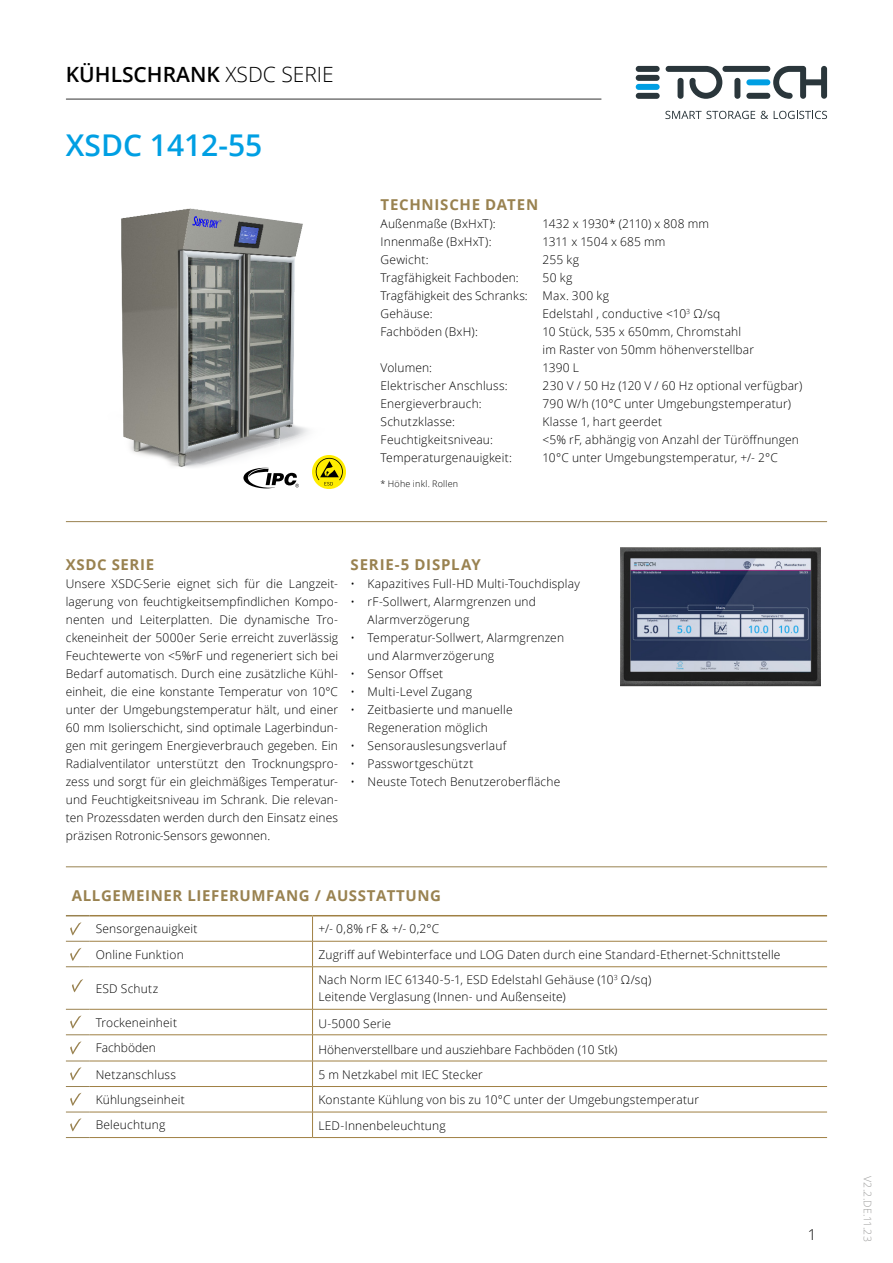
<style>
.page{position:relative;width:893px;height:1263px;background:#fff}
.page>*{position:absolute;margin:0;border:0;box-sizing:border-box;transform-origin:0 0}
.t1{font:600 30px "Open Sans";color:#009fe3}
.t2{font:600 21px "Open Sans";color:#000}
.t3{font:700 15px "Open Sans";letter-spacing:.04em;color:#998250}
.t4{font:300 15px "Open Sans";color:#000}
.t5{font:300 12px/18px "Open Sans";letter-spacing:.015em;color:#000}
.t6{font:300 12px "Open Sans";letter-spacing:-.005em;color:#000}
.t7{font:300 10.5px "Open Sans";letter-spacing:.025em;color:#9d9d9c}
.t8{font:300 9px "Open Sans";letter-spacing:.025em;color:#000}
.s1{font-weight:300}
</style>
<div class="page">
<div style="left:722px;top:66px;width:48px;height:6px;background:#2a363b;border-radius:3px"></div>
<svg style="left:666px;top:66px;width:56px;height:33px"></svg>
<svg style="left:773px;top:66px;width:54px;height:33px"></svg>
<div style="left:746px;top:79px;width:24px;height:6px;background:#009fe3;border-radius:3px"></div>
<div style="left:636px;top:93px;width:24px;height:6px;background:#2a363b;border-radius:3px"></div>
<div style="left:636px;top:75px;width:24px;height:6px;background:#2a363b;border-radius:3px"></div>
<div style="left:636px;top:84px;width:24px;height:6px;background:#009fe3;border-radius:3px"></div>
<div style="left:746px;top:93px;width:24px;height:6px;background:#2a363b;border-radius:3px"></div>
<div style="left:678px;top:78px;width:5px;height:21px;background:#2a363b;border-radius:3px"></div>
<div style="left:734px;top:78px;width:6px;height:21px;background:#2a363b;border-radius:3px"></div>
<div style="left:636px;top:66px;width:24px;height:6px;background:#2a363b;border-radius:3px"></div>
<svg style="left:665px;top:111px;width:90px;height:8px"></svg>
<svg style="left:761px;top:111px;width:7px;height:8px"></svg>
<svg style="left:774px;top:111px;width:53px;height:8px"></svg>
<hr style="left:66px;top:99px;width:535px;height:1px;background:#333">
<hr style="left:66px;top:521px;width:761px;height:1px;background:#998250">
<hr style="left:66px;top:866px;width:761px;height:1px;background:#998250">
<svg style="left:244px;top:480px;width:55px;height:8px"></svg>
<svg style="left:312px;top:455px;width:34px;height:34px"></svg>
<svg style="left:316px;top:480px;width:27px;height:6px"></svg>
<svg style="left:312px;top:916px;width:1px;height:50px"></svg>
<hr style="left:90px;top:966px;width:223px;height:1px;background:#a08043">
<hr style="left:313px;top:966px;width:514px;height:1px;background:#a08043">
<hr style="left:312px;top:967px;width:1px;height:42px;background:#a08043">
<hr style="left:90px;top:1009px;width:223px;height:1px;background:#a08043">
<hr style="left:313px;top:1009px;width:514px;height:1px;background:#a08043">
<hr style="left:90px;top:1034px;width:223px;height:1px;background:#a08043">
<hr style="left:313px;top:1034px;width:514px;height:1px;background:#a08043">
<hr style="left:90px;top:1061px;width:223px;height:1px;background:#a08043">
<hr style="left:313px;top:1061px;width:514px;height:1px;background:#a08043">
<hr style="left:90px;top:1086px;width:223px;height:1px;background:#a08043">
<hr style="left:313px;top:1086px;width:514px;height:1px;background:#a08043">
<hr style="left:90px;top:1112px;width:223px;height:1px;background:#a08043">
<hr style="left:313px;top:1112px;width:514px;height:1px;background:#a08043">
<svg style="left:312px;top:1009px;width:1px;height:128px"></svg>
<hr style="left:90px;top:1137px;width:223px;height:1px;background:#a08043">
<hr style="left:313px;top:1137px;width:514px;height:1px;background:#a08043">
<hr style="left:90px;top:915px;width:223px;height:1px;background:#a08043">
<hr style="left:313px;top:915px;width:514px;height:1px;background:#a08043">
<svg style="left:66px;top:915px;width:24px;height:1px"></svg>
<svg style="left:66px;top:1034px;width:24px;height:1px"></svg>
<svg style="left:66px;top:1086px;width:24px;height:1px"></svg>
<svg style="left:66px;top:1137px;width:24px;height:1px"></svg>
<svg style="left:66px;top:941px;width:24px;height:1px"></svg>
<hr style="left:90px;top:941px;width:223px;height:1px;background:#a08043">
<hr style="left:313px;top:941px;width:514px;height:1px;background:#a08043">
<svg style="left:70px;top:922px;width:11px;height:13px"></svg>
<svg style="left:66px;top:948px;width:24px;height:19px"></svg>
<svg style="left:72px;top:979px;width:11px;height:13px"></svg>
<svg style="left:66px;top:1009px;width:24px;height:19px"></svg>
<svg style="left:70px;top:1041px;width:11px;height:13px"></svg>
<svg style="left:66px;top:1061px;width:24px;height:19px"></svg>
<svg style="left:70px;top:1093px;width:11px;height:13px"></svg>
<svg style="left:66px;top:1112px;width:24px;height:19px"></svg>
<img style="left:121px;top:208px;width:225px;height:272px">
<img style="left:621px;top:547px;width:200px;height:139px">
<h2 class="t2" style="left:66px;top:60px;width:269px">KÜHLSCHRANK <span class="s1">XSDC SERIE</span></h2>
<h1 class="t1" style="left:66px;top:124px;width:198px">XSDC 1412-55</h1>
<p class="t3" style="left:381px;top:194px;width:159px">TECHNISCHE DATEN</p>
<p class="t5" style="left:381px;top:214px;width:117px">Außenmaße (BxHxT):</p>
<p class="t6" style="left:543px;top:215px;width:168px">1432 x 1930* (2110) x 808 mm</p>
<p class="t5" style="left:381px;top:232px;width:113px">Innenmaße (BxHxT):</p>
<p class="t5" style="left:543px;top:232px;width:124px">1311 x 1504 x 685 mm</p>
<p class="t5" style="left:381px;top:250px;width:49px">Gewicht:</p>
<p class="t5" style="left:543px;top:250px;width:38px">255 kg</p>
<p class="t5" style="left:381px;top:268px;width:140px">Tragfähigkeit Fachboden:</p>
<p class="t5" style="left:381px;top:268px;width:230px;text-indent:162px">50 kg<br>Tragfähigkeit des Schranks: Max. 300 kg<br>Gehäuse:</p>
<p class="t5" style="left:543px;top:304px;width:179px">Edelstahl , conductive &lt;10<sup>3</sup> Ω/sq</p>
<p class="t5" style="left:381px;top:322px;width:99px">Fachböden (BxH):</p>
<p class="t5" style="left:543px;top:322px;width:213px">10 Stück, 535 x 650mm, Chromstahl im Raster von 50mm höhenverstellbar</p>
<p class="t5" style="left:381px;top:358px;width:53px">Volumen:</p>
<p class="t5" style="left:543px;top:358px;width:38px">1390 L</p>
<p class="t5" style="left:381px;top:376px;width:129px">Elektrischer Anschluss:</p>
<p class="t5" style="left:543px;top:376px;width:261px">230 V / 50 Hz (120 V / 60 Hz optional verfügbar)</p>
<p class="t5" style="left:381px;top:394px;width:103px">Energieverbrauch:</p>
<p class="t5" style="left:543px;top:394px;width:250px">790 W/h (10°C unter Umgebungstemperatur)</p>
<p class="t5" style="left:381px;top:412px;width:76px">Schutzklasse:</p>
<p class="t5" style="left:543px;top:412px;width:121px">Klasse 1, hart geerdet</p>
<p class="t5" style="left:381px;top:430px;width:114px">Feuchtigkeitsniveau:</p>
<p class="t5" style="left:543px;top:430px;width:258px">&lt;5% rF, abhängig von Anzahl der Türöffnungen</p>
<p class="t5" style="left:381px;top:448px;width:133px">Temperaturgenauigkeit:</p>
<p class="t5" style="left:543px;top:448px;width:237px">10°C unter Umgebungstemperatur, +/- 2°C</p>
<p class="t8" style="left:381px;top:478px;width:79px">* Höhe inkl. Rollen</p>
<p class="t3" style="left:66px;top:554px;width:90px">XSDC SERIE</p>
<p class="t5" style="left:66px;top:574px;width:274px;text-align:justify">Unsere XSDC-Serie eignet sich für die Langzeit&shy;lagerung von feuchtigkeitsempfindlichen Kompo&shy;nenten und Leiterplatten. Die dynamische Tro&shy;ckeneinheit der 5000er Serie erreicht zuverlässig Feuchtewerte von &lt;5%rF und regeneriert sich bei Bedarf automatisch. Durch eine zusätzliche Kühl&shy;einheit, die eine konstante Temperatur von 10°C unter der Umgebungstemperatur hält, und einer 60 mm Isolierschicht, sind optimale Lagerbindun&shy;gen mit geringem Energieverbrauch gegeben. Ein Radialventilator unterstützt den Trocknungspro&shy;zess und sorgt für ein gleichmäßiges Temperatur&shy;und Feuchtigkeitsniveau im Schrank. Die relevan&shy;ten Prozessdaten werden durch den Einsatz eines präzisen Rotronic-Sensors gewonnen.</p>
<p class="t3" style="left:351px;top:554px;width:132px">SERIE-5 DISPLAY</p>
<p class="t5" style="left:351px;top:574px;width:231px">• Kapazitives Full-HD Multi-Touchdisplay</p>
<p class="t5" style="left:368px;top:592px;width:170px;text-indent:-17px">• rF-Sollwert, Alarmgrenzen und<br>Alarmverzögerung</p>
<p class="t5" style="left:368px;top:628px;width:198px;text-indent:-17px">• Temperatur-Sollwert, Alarmgrenzen und Alarmverzögerung</p>
<p class="t5" style="left:351px;top:664px;width:94px">• Sensor Offset</p>
<p class="t5" style="left:351px;top:682px;width:123px">• Multi-Level Zugang</p>
<p class="t5" style="left:368px;top:700px;width:147px;text-indent:-17px">• Zeitbasierte und manuelle<br>Regeneration möglich</p>
<p class="t5" style="left:351px;top:736px;width:157px">• Sensorauslesungsverlauf</p>
<p class="t5" style="left:351px;top:754px;width:124px">• Passwortgeschützt</p>
<p class="t5" style="left:351px;top:772px;width:211px">• Neuste Totech Benutzeroberfläche</p>
<p class="t3" style="left:72px;top:885px;width:371px">ALLGEMEINER LIEFERUMFANG / AUSSTATTUNG</p>
<p class="t5" style="left:96px;top:919px;width:103px">Sensorgenauigkeit</p>
<p class="t5" style="left:319px;top:920px;width:122px">+/- 0,8% rF &amp; +/- 0,2°C</p>
<p class="t5" style="left:96px;top:945px;width:90px">Online Funktion</p>
<p class="t5" style="left:319px;top:945px;width:463px">Zugriff auf Webinterface und LOG Daten durch eine Standard-Ethernet-Schnittstelle</p>
<p class="t5" style="left:96px;top:979px;width:64px">ESD Schutz</p>
<p class="t5" style="left:319px;top:971px;width:334px;line-height:16.5px">Nach Norm IEC 61340-5-1, ESD Edelstahl Gehäuse (10<sup>3</sup> Ω/sq)<br>Leitende Verglasung (Innen- und Außenseite)</p>
<p class="t5" style="left:96px;top:1013px;width:83px">Trockeneinheit</p>
<p class="t5" style="left:319px;top:1014px;width:74px">U-5000 Serie</p>
<p class="t5" style="left:96px;top:1039px;width:62px">Fachböden</p>
<p class="t5" style="left:319px;top:1040px;width:300px">Höhenverstellbare und ausziehbare Fachböden (10 Stk)</p>
<p class="t5" style="left:96px;top:1065px;width:82px">Netzanschluss</p>
<p class="t5" style="left:319px;top:1065px;width:166px">5 m Netzkabel mit IEC Stecker</p>
<p class="t5" style="left:96px;top:1090px;width:91px">Kühlungseinheit</p>
<p class="t5" style="left:319px;top:1090px;width:382px">Konstante Kühlung von bis zu 10°C unter der Umgebungstemperatur</p>
<p class="t5" style="left:96px;top:1116px;width:71px">Beleuchtung</p>
<p class="t5" style="left:319px;top:1116px;width:129px">LED-Innenbeleuchtung</p>
<p class="t4" style="left:808px;top:1224px;width:10px">1</p>
<p class="t7" style="left:875px;top:1176px;width:67px;rotate:90deg">V2.2.DE.11.23</p>
</div>
